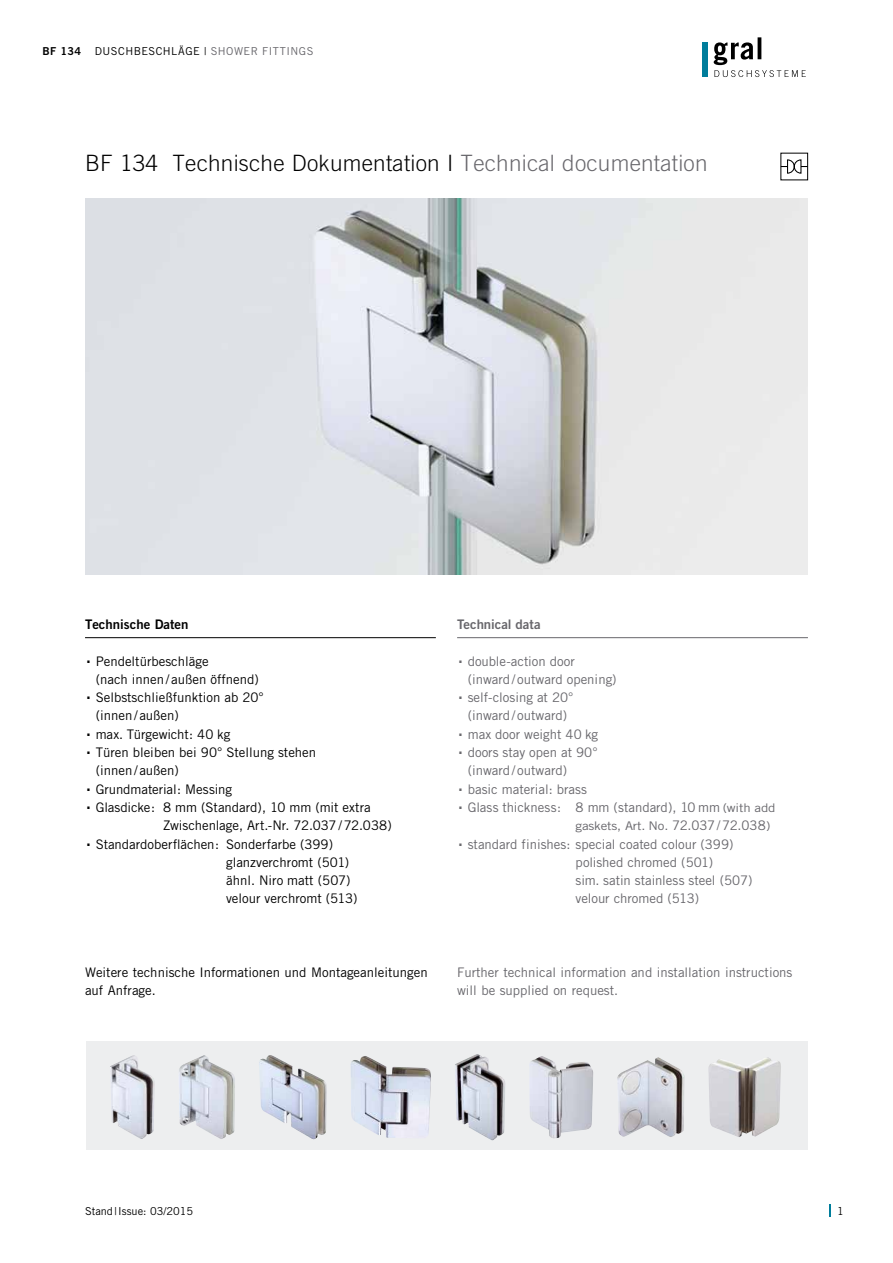
<style>
.page{position:relative;width:893px;height:1263px;background:#fff}
.page>*{position:absolute;margin:0;border:0;box-sizing:border-box;transform-origin:0 0}
.t1{font:300 22.5px "Trade Gothic";letter-spacing:.01em;color:#000}
.t2{font:13.2px/18.3px "Trade Gothic";color:#000}
.t3{font:13.2px/18.3px "Trade Gothic";color:#68676c}
.t4{font:13.2px "Trade Gothic Bold Two";color:#000}
.t5{font:13.2px "Trade Gothic Bold Two";letter-spacing:-.005em;color:#68676c}
.t6{font:11.85px "Trade Gothic";letter-spacing:-.01em;color:#68676c;scale:1.11 1}
.t7{font:10.95px "Trade Gothic";letter-spacing:.035em;color:#000}
.t8{font:10.95px "Trade Gothic";color:#000}
.s1{font-family:"Trade Gothic Bold Two"}
.s2{color:#68676c}
.s3{font-size:11.85px}
.s4{font-size:13.2px}
</style>
<div class="page">
<div style="left:86px;top:1041px;width:721px;height:109px;background:#edeeef"></div>
<hr style="left:457px;top:637px;width:351px;height:1px;background:#68676c">
<svg style="left:829px;top:1204px;width:2px;height:13px"></svg>
<img style="left:85px;top:198px;width:723px;height:376px">
<hr style="left:85px;top:637px;width:351px;height:1px;background:#000">
<div style="left:702px;top:43px;width:6px;height:34px;background:#007d9b"></div>
<svg style="left:714px;top:37px;width:92px;height:40px"></svg>
<svg style="left:780px;top:159px;width:29px;height:15px"></svg>
<img style="left:530px;top:1056px;width:63px;height:82px">
<img style="left:110px;top:1055px;width:45px;height:84px">
<img style="left:179px;top:1055px;width:56px;height:84px">
<img style="left:259px;top:1055px;width:68px;height:84px">
<img style="left:351px;top:1056px;width:80px;height:82px">
<img style="left:455px;top:1054px;width:50px;height:86px">
<img style="left:617px;top:1057px;width:68px;height:80px">
<img style="left:708px;top:1057px;width:73px;height:80px">
<p class="t7" style="left:43px;top:45px;width:272px"><span class="s1">BF 134</span> DUSCHBESCHLÄGE | <span class="s2">SHOWER FITTINGS</span></p>
<h1 class="t1" style="left:85px;top:149px;width:624px">BF 134 Technische Dokumentation I <span class="s2">Technical documentation</span></h1>
<p class="t4" style="left:85px;top:616px;width:105px">Technische Daten</p>
<p class="t2" style="left:85px;top:651px;width:125px"><sup>.</sup> Pendeltürbeschläge</p>
<p class="t2" style="left:96px;top:670px;width:165px">(nach innen/außen öffnend)</p>
<p class="t2" style="left:85px;top:688px;width:180px"><sup>.</sup> Selbstschließfunktion ab 20°</p>
<p class="t2" style="left:96px;top:706px;width:85px">(innen/außen)</p>
<p class="t2" style="left:85px;top:725px;width:147px"><sup>.</sup> max. Türgewicht: 40 kg</p>
<p class="t2" style="left:85px;top:743px;width:233px"><sup>.</sup> Türen bleiben bei 90° Stellung stehen</p>
<p class="t2" style="left:96px;top:761px;width:85px">(innen/außen)</p>
<p class="t2" style="left:85px;top:780px;width:149px"><sup>.</sup> Grundmaterial: Messing</p>
<p class="t2" style="left:85px;top:798px;width:287px"><sup>.</sup> Glasdicke: 8 mm (Standard), 10 mm (mit extra</p>
<p class="t2" style="left:163px;top:816px;width:230px">Zwischenlage, Art.-Nr. 72.037/72.038)</p>
<p class="t2" style="left:85px;top:834px;width:250px"><sup>.</sup> Standardoberflächen: Sonderfarbe (399)</p>
<p class="t2" style="left:226px;top:853px;width:125px">glanzverchromt (501)</p>
<p class="t2" style="left:226px;top:871px;width:126px">ähnl. Niro matt (507)</p>
<p class="t2" style="left:226px;top:889px;width:133px">velour verchromt (513)</p>
<p class="t2" style="left:85px;top:963px;width:344px">Weitere technische Informationen und Montageanleitungen auf Anfrage.</p>
<p class="t5" style="left:457px;top:616px;width:85px">Technical data</p>
<p class="t3" style="left:457px;top:651px;width:119px"><sup>.</sup> double-action door</p>
<p class="t3" style="left:468px;top:670px;width:150px">(inward/outward opening)</p>
<p class="t3" style="left:457px;top:688px;width:118px"><sup>.</sup> self-closing at 20°</p>
<p class="t3" style="left:468px;top:706px;width:101px">(inward/outward)</p>
<p class="t3" style="left:457px;top:725px;width:143px"><sup>.</sup> max door weight 40 kg</p>
<p class="t3" style="left:457px;top:743px;width:142px"><sup>.</sup> doors stay open at 90°</p>
<p class="t3" style="left:468px;top:761px;width:101px">(inward/outward)</p>
<p class="t3" style="left:457px;top:780px;width:131px"><sup>.</sup> basic material: brass</p>
<p class="t3" style="left:457px;top:798px;width:320px"><sup>.</sup> Glass thickness: 8 mm (standard), 10 mm <span class="s3">(with add</span></p>
<p class="t6" style="left:576px;top:819px;width:177px">gaskets, Art. No. <span class="s4">72.037/72.038</span>)</p>
<p class="t3" style="left:576px;top:834px;width:178px;text-indent:-119px"><sup>.</sup> standard finishes: special coated colour (399) polished chromed (501)<br>sim. satin stainless steel (507) velour chromed (513)</p>
<p class="t3" style="left:457px;top:963px;width:337px">Further technical information and installation instructions will be supplied on request.</p>
<p class="t8" style="left:85px;top:1204px;width:110px">Stand|Issue: 03/2015</p>
<p class="t7" style="left:837px;top:1204px;width:8px">1</p>
</div>
